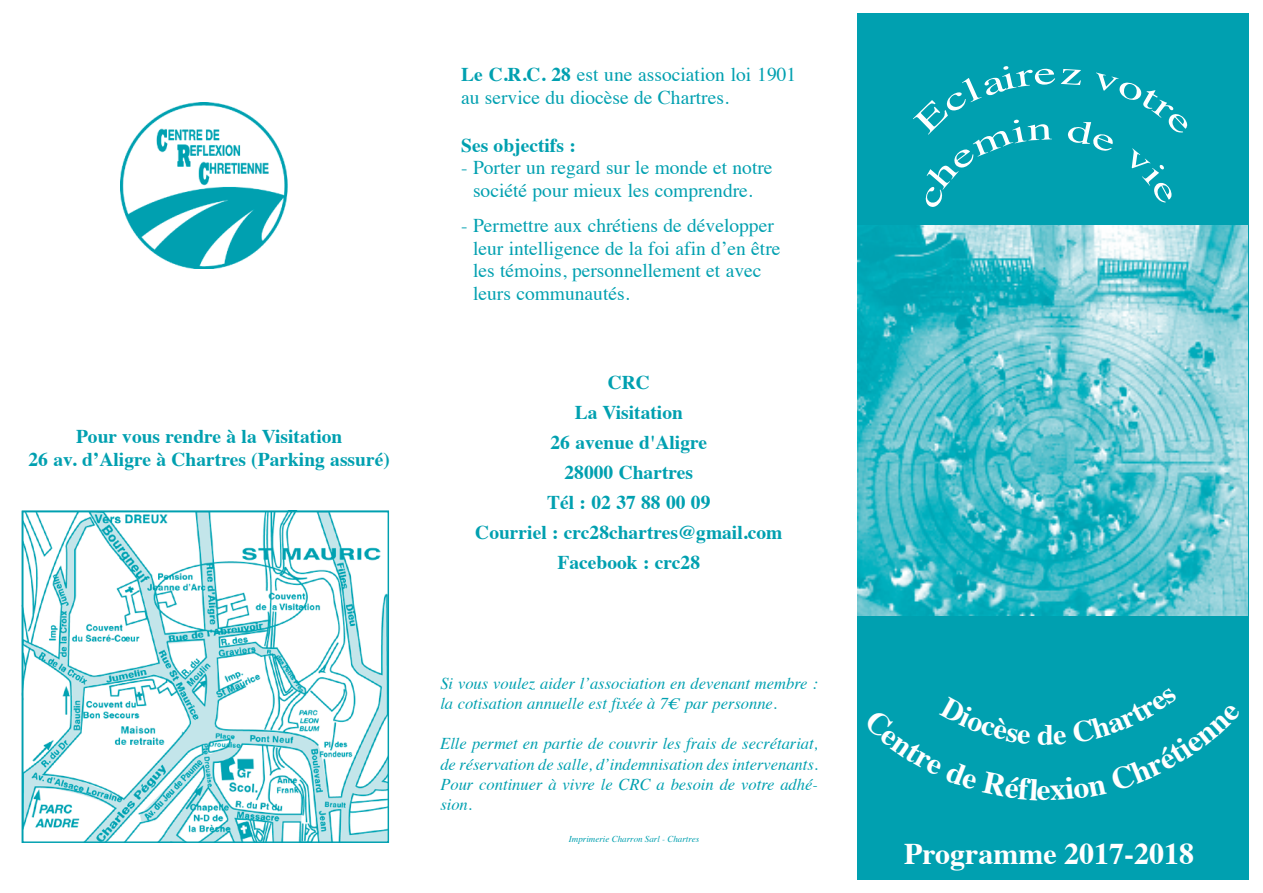
<style>
.page{position:relative;width:1263px;height:893px;background:#fff}
.page>*{position:absolute;margin:0;border:0;box-sizing:border-box;transform-origin:0 0}
.t1{font:700 30px "Times";color:#fff}
.t2{font:19.5px/22.5px "Times";color:#00a0b0}
.t3{font:700 19.5px/30px "Times";color:#00a0b0;text-align:center}
.t4{font:italic 16.5px/20.2px "Times";color:#00a0b0}
.t5{font:italic 9px "Times";color:#00a0b0}
.s1{font-weight:700}
</style>
<div class="page">
<div style="left:857px;top:14px;width:391px;height:866px;background:#00a0b0"></div>
<img style="left:22px;top:510px;width:366px;height:331px">
<img style="left:121px;top:102px;width:167px;height:167px">
<div style="left:22px;top:511px;width:367px;height:332px;border:1px solid #00a0b0"></div>
<img style="left:857px;top:225px;width:391px;height:390px">
<p class="t3" style="left:29px;top:423px;width:363px;line-height:22.5px">Pour vous rendre à la Visitation<br>26 av. d’Aligre à Chartres (Parking assuré)</p>
<p class="t2" style="left:461px;top:62px;width:337px"><span class="s1">Le C.R.C. 28</span> est une association loi 1901 au service du diocèse de Chartres.</p>
<p class="t3" style="left:461px;top:128px;width:116px">Ses objectifs :</p>
<p class="t2" style="left:461px;top:155px;width:313px;text-align:center">- Porter un regard sur le monde et notre société pour mieux les comprendre.</p>
<p class="t2" style="left:473px;top:213px;width:309px;text-indent:-12px">- Permettre aux chrétiens de développer leur intelligence de la foi afin d’en être les témoins, personnellement et avec leurs communautés.</p>
<p class="t3" style="left:475px;top:365px;width:309px">CRC<br>La Visitation<br>26 avenue d'Aligre<br>28000 Chartres<br>Tél : 02 37 88 00 09<br>Courriel : crc28chartres@gmail.com<br>Facebook : crc28</p>
<p class="t4" style="left:440px;top:672px;width:379px">Si vous voulez aider l’association en devenant membre : la cotisation annuelle est fixée à 7€ par personne.</p>
<p class="t4" style="left:440px;top:733px;width:379px;text-align:justify">Elle permet en partie de couvrir les frais de secrétariat, de réservation de salle, d’indemnisation des intervenants.<br>Pour continuer à vivre le CRC a besoin de votre adhé&shy;sion.</p>
<p class="t5" style="left:569px;top:831px;width:132px">Imprimerie Charron Sarl - Chartres</p>
<h1 class="t1" style="left:1037px;top:706px;width:19px">d</h1>
<h1 class="t1" style="left:904px;top:826px;width:292px">Programme 2017-2018</h1>
</div>
